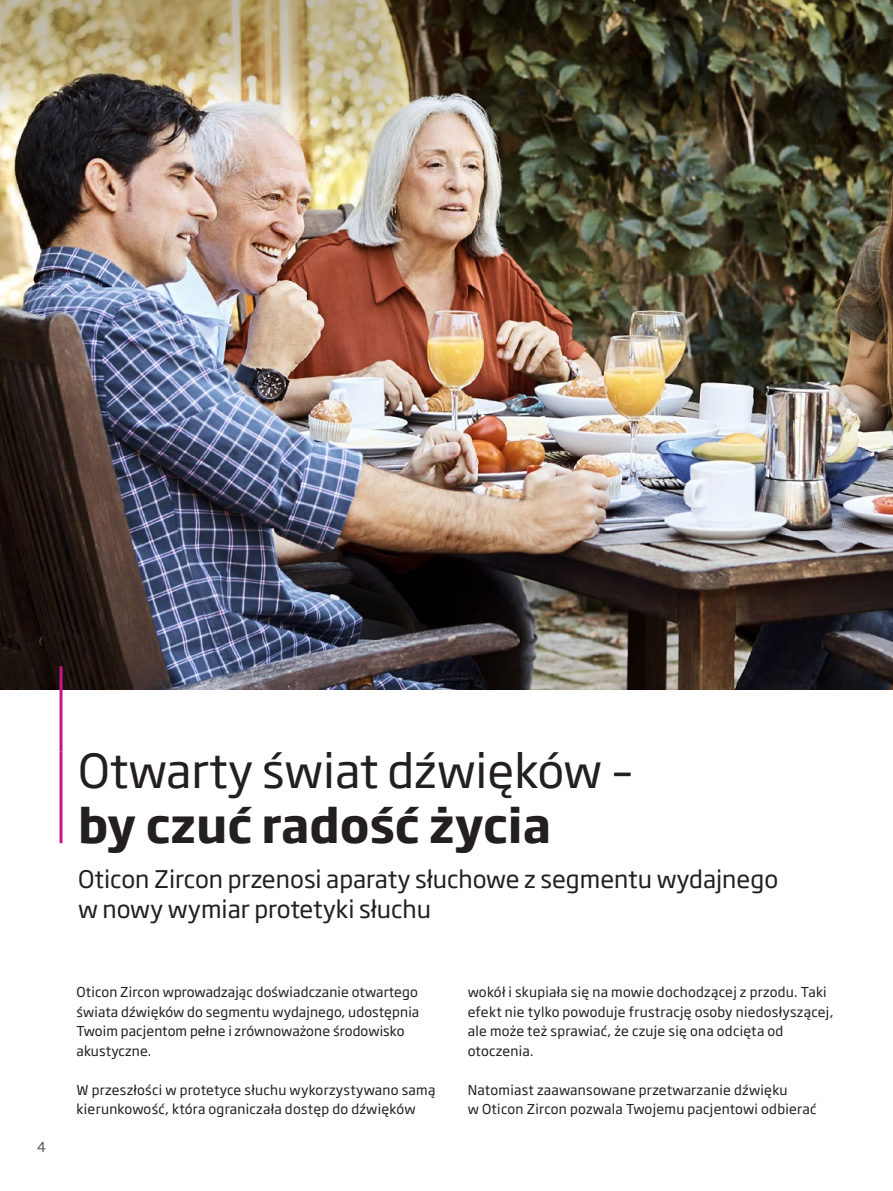
<style>
.page{position:relative;width:893px;height:1191px;background:#fff}
.page>*{position:absolute;margin:0;border:0;box-sizing:border-box;transform-origin:0 0}
.t1{font:46.5px "Soho Gothic Pro";color:#231f20}
.t2{font:700 46.5px "Soho Gothic Pro";color:#231f20}
.t3{font:24px/30px "Soho Gothic Pro";color:#231f20}
.t4{font:13.5px/19.5px "Soho Gothic Pro";letter-spacing:.02em;color:#231f20}
.t5{font:13.5px "Soho Gothic Pro";color:#57585a}
</style>
<div class="page">
<img style="left:0;top:0;width:893px;height:689px">
<hr style="left:60px;top:666px;width:3px;height:85px;background:#c5168c">
<hr style="left:60px;top:751px;width:3px;height:92px;background:#c5168c">
<p class="t5" style="left:37px;top:1136px;width:10px">4</p>
<h1 class="t1" style="left:78px;top:734px;width:558px">Otwarty świat dźwięków –</h1>
<h1 class="t2" style="left:78px;top:789px;width:474px">by czuć radość życia</h1>
<h2 class="t3" style="left:78px;top:862px;width:702px">Oticon Zircon przenosi aparaty słuchowe z segmentu wydajnego w nowy wymiar protetyki słuchu</h2>
<p class="t4" style="left:77px;top:982px;width:344px">Oticon Zircon wprowadzając doświadczanie otwartego świata dźwięków do segmentu wydajnego, udostępnia Twoim pacjentom pełne i zrównoważone środowisko akustyczne.</p>
<p class="t4" style="left:77px;top:1079px;width:360px">W przeszłości w protetyce słuchu wykorzystywano samą kierunkowość, która ograniczała dostęp do dźwięków</p>
<p class="t4" style="left:468px;top:982px;width:367px">wokół i skupiała się na mowie dochodzącej z przodu. Taki efekt nie tylko powoduje frustrację osoby niedosłyszącej, ale może też sprawiać, że czuje się ona odcięta od otoczenia.</p>
<p class="t4" style="left:468px;top:1079px;width:350px">Natomiast zaawansowane przetwarzanie dźwięku<br>w Oticon Zircon pozwala Twojemu pacjentowi odbierać</p>
</div>
